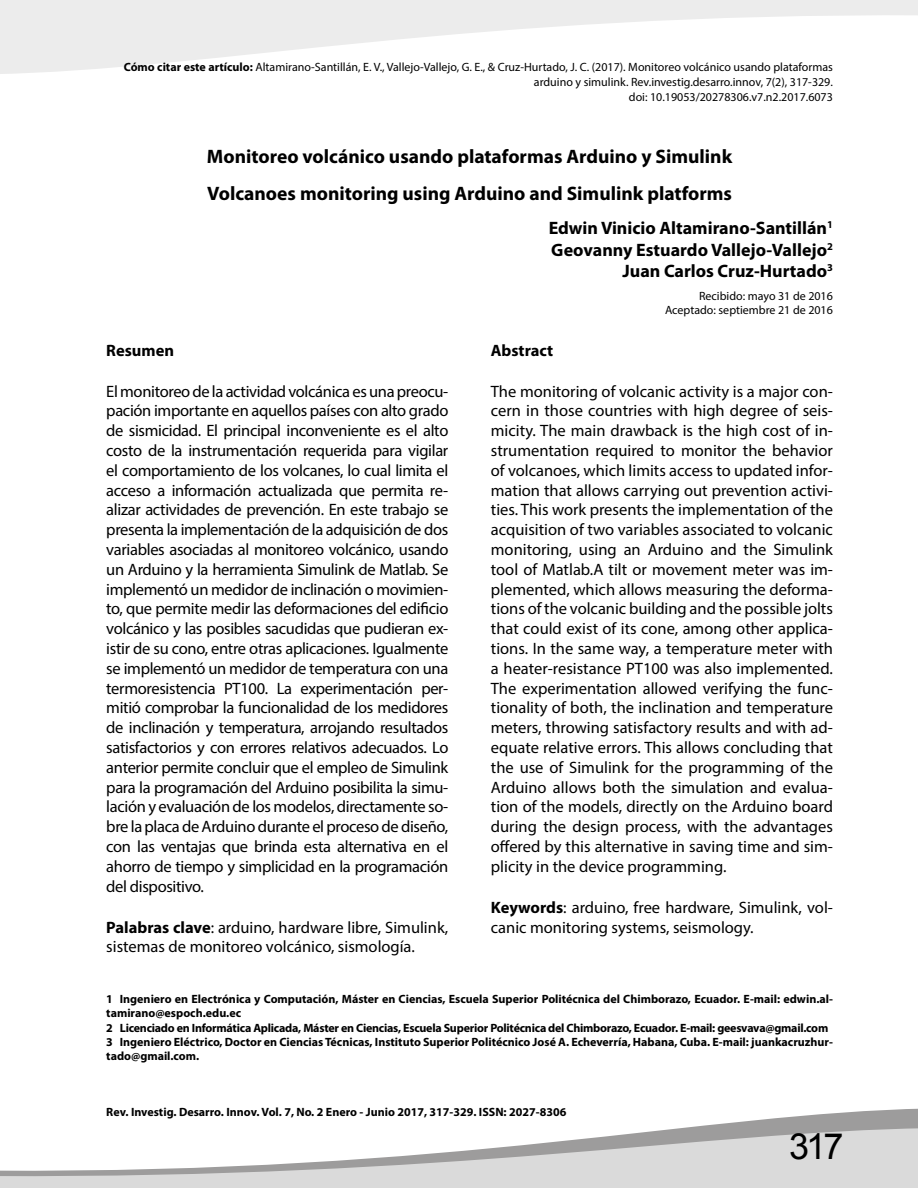
<style>
.page{position:relative;width:918px;height:1188px;background:#fff}
.page>*{position:absolute;margin:0;border:0;box-sizing:border-box;transform-origin:0 0}
.t1{font:36px "Arial";color:#000}
.t2{font:700 19.5px/36.2px "Myriad Pro";color:#000}
.t3{font:700 18px/21.6px "Myriad Pro";color:#000;text-align:right}
.t4{font:16.5px/19.8px "Myriad Pro";color:#000;text-align:justify}
.t5{font:700 16.5px "Myriad Pro";color:#000}
.t6{font:700 12px/14.4px "Myriad Pro";color:#000}
.t7{font:12px/15px "Myriad Pro";color:#000;text-align:right}
.s1{font-weight:700}
</style>
<div class="page">
<svg style="left:683px;top:1109px;width:235px;height:19px;fill:#9d9c9c"></svg>
<svg style="left:1px;top:1128px;width:917px;height:60px;fill:#dadada"></svg>
<svg style="left:1px;top:0;width:917px;height:74px;fill:#ececec"></svg>
<p class="t7" style="left:124px;top:59px;width:711px"><span class="s1">Cómo citar este artículo:</span> Altamirano-Santillán, E. V., Vallejo-Vallejo, G. E., &amp; Cruz-Hurtado, J. C. (2017). Monitoreo volcánico usando plataformas arduino y simulink. Rev.investig.desarro.innov, 7(2), 317-329.<br>doi: 10.19053/20278306.v7.n2.2017.6073</p>
<p class="t2" style="left:207px;top:138px;width:527px">Monitoreo volcánico usando plataformas Arduino y Simulink<br>Volcanoes monitoring using Arduino and Simulink platforms</p>
<p class="t3" style="left:549px;top:217px;width:286px">Edwin Vinicio Altamirano-Santillán<sup>1<br></sup>Geovanny Estuardo Vallejo-Vallejo<sup>2<br></sup>Juan Carlos Cruz-Hurtado<sup>3</sup></p>
<p class="t7" style="left:665px;top:289px;width:169px;line-height:14.4px">Recibido: mayo 31 de 2016<br>Aceptado: septiembre 21 de 2016</p>
<p class="t5" style="left:106px;top:339px;width:69px">Resumen</p>
<p class="t4" style="left:106px;top:381px;width:344px">El monitoreo de la actividad volcánica es una preocu&shy;pación importante en aquellos países con alto grado de sismicidad. El principal inconveniente es el alto costo de la instrumentación requerida para vigilar el comportamiento de los volcanes, lo cual limita el acceso a información actualizada que permita re&shy;alizar actividades de prevención. En este trabajo se presenta la implementación de la adquisición de dos variables asociadas al monitoreo volcánico, usando un Arduino y la herramienta Simulink de Matlab. Se implementó un medidor de inclinación o movimien&shy;to, que permite medir las deformaciones del edificio volcánico y las posibles sacudidas que pudieran ex&shy;istir de su cono, entre otras aplicaciones. Igualmente se implementó un medidor de temperatura con una termoresistencia PT100. La experimentación per&shy;mitió comprobar la funcionalidad de los medidores de inclinación y temperatura, arrojando resultados satisfactorios y con errores relativos adecuados. Lo anterior permite concluir que el empleo de Simulink para la programación del Arduino posibilita la simu&shy;lación y evaluación de los modelos, directamente so&shy;bre la placa de Arduino durante el proceso de diseño, con las ventajas que brinda esta alternativa en el ahorro de tiempo y simplicidad en la programación del dispositivo.</p>
<p class="t4" style="left:106px;top:917px;width:344px"><span class="s1">Palabras clave</span>: arduino, hardware libre, Simulink, sistemas de monitoreo volcánico, sismología.</p>
<p class="t5" style="left:491px;top:339px;width:64px">Abstract</p>
<p class="t4" style="left:491px;top:381px;width:344px">The monitoring of volcanic activity is a major con&shy;cern in those countries with high degree of seis&shy;micity. The main drawback is the high cost of in&shy;strumentation required to monitor the behavior of volcanoes, which limits access to updated infor&shy;mation that allows carrying out prevention activi&shy;ties. This work presents the implementation of the acquisition of two variables associated to volcanic monitoring, using an Arduino and the Simulink tool of Matlab.A tilt or movement meter was im&shy;plemented, which allows measuring the deforma&shy;tions of the volcanic building and the possible jolts that could exist of its cone, among other applica&shy;tions. In the same way, a temperature meter with a heater-resistance PT100 was also implemented.<br>The experimentation allowed verifying the func&shy;tionality of both, the inclination and temperature meters, throwing satisfactory results and with ad&shy;equate relative errors. This allows concluding that the use of Simulink for the programming of the Arduino allows both the simulation and evalua&shy;tion of the models, directly on the Arduino board during the design process, with the advantages offered by this alternative in saving time and sim&shy;plicity in the device programming.</p>
<p class="t4" style="left:491px;top:897px;width:344px"><span class="s1">Keywords</span>: arduino, free hardware, Simulink, vol&shy;canic monitoring systems, seismology.</p>
<p class="t6" style="left:106px;top:991px;width:728px">1 Ingeniero en Electrónica y Computación, Máster en Ciencias, Escuela Superior Politécnica del Chimborazo, Ecuador. E-mail: edwin.al&shy;tamirano@espoch.edu.ec<br>2 Licenciado en Informática Aplicada, Máster en Ciencias, Escuela Superior Politécnica del Chimborazo, Ecuador. E-mail: geesvava@gmail.com 3 Ingeniero Eléctrico, Doctor en Ciencias Técnicas, Instituto Superior Politécnico José A. Echeverría, Habana, Cuba. E-mail: juankacruzhur&shy;tado@gmail.com.</p>
<p class="t6" style="left:106px;top:1105px;width:462px">Rev. Investig. Desarro. Innov. Vol. 7, No. 2 Enero - Junio 2017, 317-329. ISSN: 2027-8306</p>
<h1 class="t1" style="left:789px;top:1123px;width:56px">317</h1>
</div>
